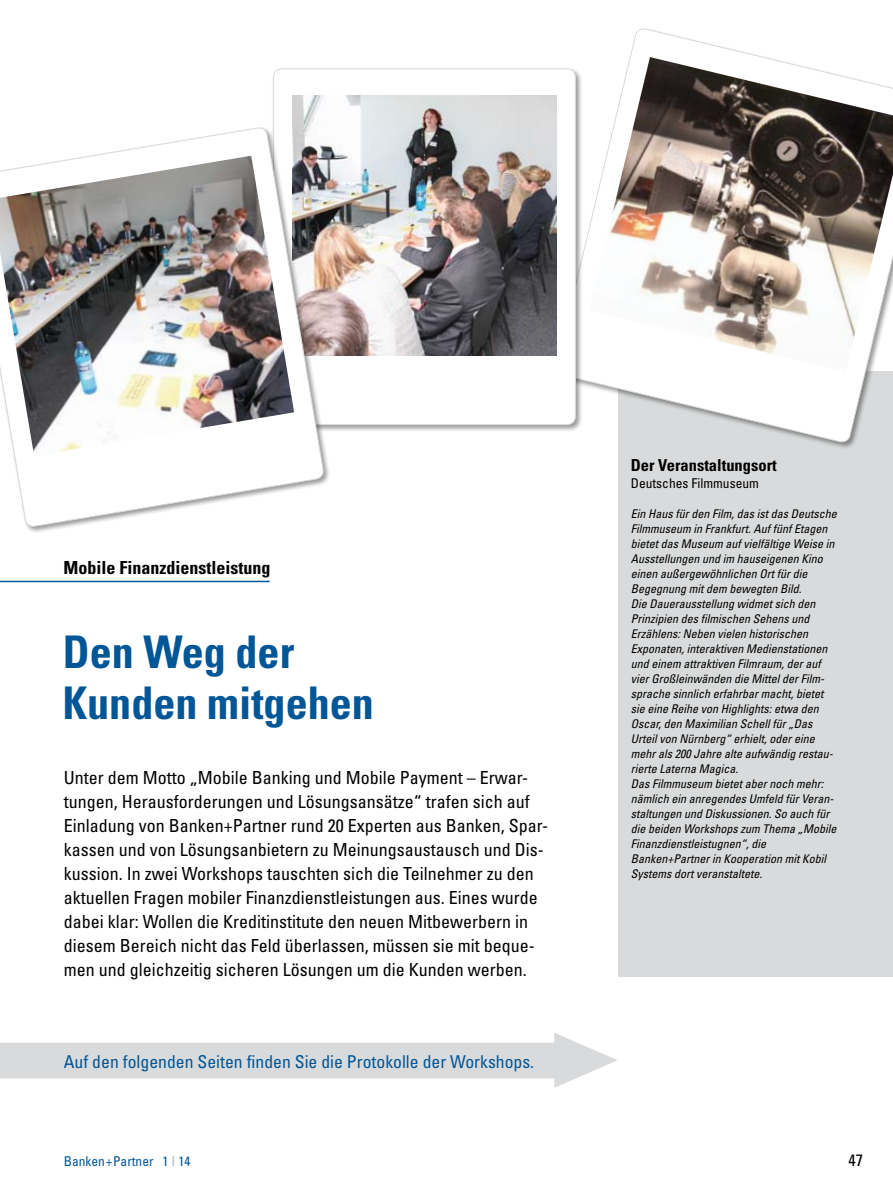
<style>
.page{position:relative;width:893px;height:1191px;background:#fff}
.page>*{position:absolute;margin:0;border:0;box-sizing:border-box;transform-origin:0 0}
.t1{font:700 condensed 45px/51px "Univers LT Std";color:#005697}
.t2{font:condensed 18px/24px "Univers LT Std";color:#000}
.t3{font:700 condensed 18px "Univers LT Std";color:#000}
.t4{font:condensed 17.7px "Univers LT Std";color:#005697}
.t5{font:700 condensed 16.5px "Univers LT Std";color:#000}
.t6{font:condensed 16.5px "Univers LT Std";color:#000}
.t7{font:condensed 13.5px "Univers LT Std";color:#000}
.t8{font:condensed 13.5px "Univers LT Std";color:#005697}
.t9{font:italic condensed 12px/15px "Univers LT Std";color:#000}
.s1{color:#b1b3b4}
</style>
<div class="page">
<div style="left:618px;top:620px;width:275px;height:357px;background:#d9dadb"></div>
<hr style="left:0;top:581px;width:270px;height:1px;background:#005697">
<div style="left:618px;top:371px;width:275px;height:529px;background:#d9dadb"></div>
<svg style="left:0;top:1033px;width:617px;height:55px"></svg>
<svg style="left:583px;top:28px;width:289px;height:415px"></svg>
<img style="left:589px;top:57px;width:304px;height:314px">
<div style="left:272px;top:67px;width:311px;height:365px;background:#000;opacity:.4"></div>
<div style="left:274px;top:69px;width:301px;height:356px;background:#fff;border-radius:9px"></div>
<img style="left:293px;top:95px;width:263px;height:260px">
<div style="left:0;top:126px;width:331px;height:408px;background:#000;opacity:.4"></div>
<svg style="left:0;top:127px;width:324px;height:400px"></svg>
<img style="left:0;top:156px;width:294px;height:300px">
<h2 class="t3" style="left:63px;top:557px;width:209px">Mobile Finanzdienstleistung</h2>
<h1 class="t1" style="left:63px;top:626px;width:313px">Den Weg der<br>Kunden mitgehen</h1>
<p class="t2" style="left:64px;top:765px;width:486px">Unter dem Motto „Mobile Banking und Mobile Payment – Erwar&shy;tungen, Herausforderungen und Lösungsansätze“ trafen sich auf Einladung von Banken+Partner rund 20 Experten aus Banken, Spar&shy;kassen und von Lösungsanbietern zu Meinungsaustausch und Dis&shy;kussion. In zwei Workshops tauschten sich die Teilnehmer zu den aktuellen Fragen mobiler Finanzdienstleistungen aus. Eines wurde dabei klar: Wollen die Kreditinstitute den neuen Mitbewerbern in diesem Bereich nicht das Feld überlassen, müssen sie mit beque&shy;men und gleichzeitig sicheren Lösungen um die Kunden werben.</p>
<h3 class="t4" style="left:64px;top:1050px;width:472px">Auf den folgenden Seiten finden Sie die Protokolle der Workshops.</h3>
<h3 class="t5" style="left:631px;top:455px;width:148px">Der Veranstaltungsort</h3>
<p class="t7" style="left:631px;top:474px;width:130px">Deutsches Filmmuseum</p>
<p class="t9" style="left:631px;top:506px;width:207px">Ein Haus für den Film, das ist das Deutsche Filmmuseum in Frankfurt. Auf fünf Etagen bietet das Museum auf vielfältige Weise in Ausstellungen und im hauseigenen Kino einen außergewöhnlichen Ort für die Begegnung mit dem bewegten Bild.<br>Die Dauerausstellung widmet sich den Prinzipien des filmischen Sehens und Erzählens: Neben vielen historischen Exponaten, interaktiven Medienstationen und einem attraktiven Filmraum, der auf vier Großleinwänden die Mittel der Film&shy;sprache sinnlich erfahrbar macht, bietet sie eine Reihe von Highlights: etwa den Oscar, den Maximilian Schell für „Das Urteil von Nürnberg“ erhielt, oder eine mehr als 200 Jahre alte aufwändig restau&shy;rierte Laterna Magica.<br>Das Filmmuseum bietet aber noch mehr: nämlich ein anregendes Umfeld für Veran&shy;staltungen und Diskussionen. So auch für die beiden Workshops zum Thema „Mobile Finanzdienstleistugnen“, die Banken+Partner in Kooperation mit Kobil Systems dort veranstaltete.</p>
<p class="t8" style="left:64px;top:1152px;width:128px">Banken+Partner 1 <span class="s1">I</span> 14</p>
<h3 class="t6" style="left:848px;top:1149px;width:16px">47</h3>
</div>
